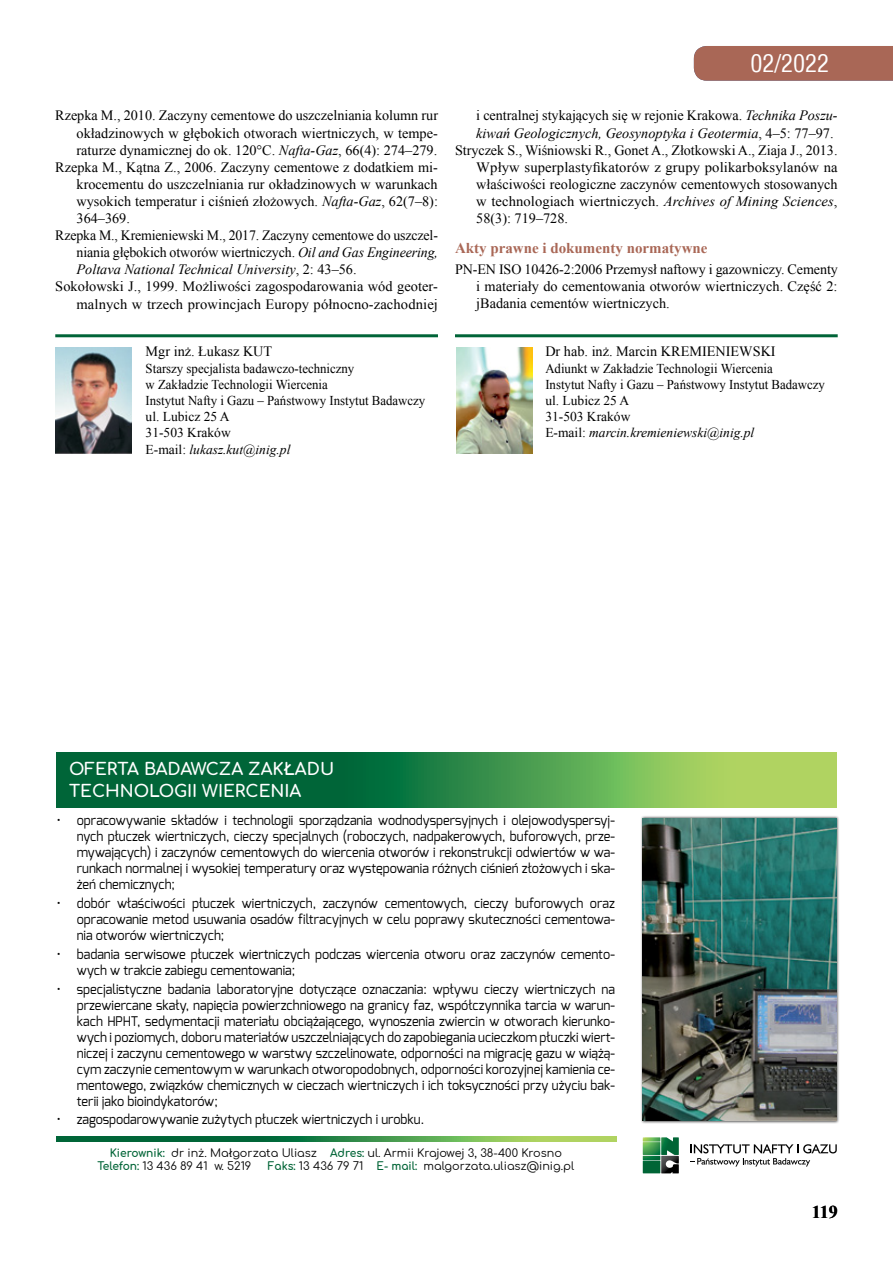
<style>
.page{position:relative;width:893px;height:1263px;background:#fff}
.page>*{position:absolute;margin:0;border:0;box-sizing:border-box;transform-origin:0 0}
.t1{font:24px "Switzerland Condensed";color:#fff}
.t2{font:700 18px "Times New Roman";color:#000}
.t3{font:700 16.8px/21.1px "Comfortaa";color:#fff}
.t4{font:700 15px "Times New Roman";color:#a96756}
.t5{font:14.25px/17.1px "Times New Roman";color:#000;text-align:justify}
.t6{font:italic 14.25px "Times New Roman";color:#000}
.t7{font:13.5px/16.2px "Times New Roman";color:#000;scale:.95 1}
.t8{font:13.35px/16px "Exo";color:#000;text-align:justify;scale:.95 1}
.t9{font:11.25px/13.5px "Comfortaa";color:#000}
.s1{font-style:italic}
.s2{font-style:normal}
.s3{font-weight:700;color:#006436}
</style>
<div class="page">
<div style="left:694px;top:46px;width:199px;height:35px;background:#a96756"></div>
<hr style="left:55px;top:334px;width:383px;height:3px;background:#006438">
<img style="left:55px;top:348px;width:77px;height:106px">
<hr style="left:455px;top:334px;width:383px;height:3px;background:#006438">
<img style="left:456px;top:348px;width:76px;height:105px">
<svg style="left:57px;top:753px;width:780px;height:54px;background:#3e9049"></svg>
<svg style="left:57px;top:1136px;width:559px;height:6px;background:#3f9149"></svg>
<svg style="left:643px;top:1137px;width:36px;height:36px"></svg>
<svg style="left:691px;top:1144px;width:146px;height:22px"></svg>
<div style="left:640px;top:815px;width:200px;height:308px;background:#000;opacity:.75"></div>
<img style="left:643px;top:818px;width:194px;height:303px">
<p class="t5" style="left:55px;top:107px;width:384px">Rzepka M., 2010. Zaczyny cementowe do uszczelniania kolumn rur</p>
<p class="t5" style="left:77px;top:124px;width:363px">okładzinowych w głębokich otworach wiertniczych, w tempe-</p>
<p class="t5" style="left:77px;top:141px;width:362px">raturze dynamicznej do ok. 120°C. <span class="s1">Nafta-Gaz</span>, 66(4): 274–279.</p>
<p class="t5" style="left:55px;top:158px;width:384px">Rzepka M., Kątna Z., 2006. Zaczyny cementowe z dodatkiem mi-</p>
<p class="t5" style="left:77px;top:175px;width:363px">krocementu do uszczelniania rur okładzinowych w warunkach</p>
<p class="t5" style="left:77px;top:192px;width:363px">wysokich temperatur i ciśnień złożowych. <span class="s1">Nafta-Gaz</span>, 62(7–8):</p>
<p class="t5" style="left:77px;top:209px;width:55px">364–369.</p>
<p class="t5" style="left:55px;top:227px;width:384px">Rzepka M., Kremieniewski M., 2017. Zaczyny cementowe do uszczel-</p>
<p class="t5" style="left:77px;top:244px;width:363px">niania głębokich otworów wiertniczych. <span class="s1">Oil and Gas Engineering,</span></p>
<p class="t6" style="left:77px;top:260px;width:282px">Poltava National Technical University<span class="s2">, 2: 43–56.</span></p>
<p class="t5" style="left:55px;top:278px;width:384px">Sokołowski J., 1999. Możliwości zagospodarowania wód geoter-</p>
<p class="t5" style="left:77px;top:295px;width:363px">malnych w trzech prowincjach Europy północno-zachodniej</p>
<p class="t5" style="left:146px;top:343px;width:128px">Mgr inż. Łukasz KUT</p>
<p class="t7" style="left:146px;top:360px;width:296px">Starszy specjalista badawczo-techniczny<br>w Zakładzie Technologii Wiercenia<br>Instytut Nafty i Gazu – Państwowy Instytut Badawczy ul. Lubicz 25 A<br>31-503 Kraków<br>E-mail: <span class="s1">lukasz.kut@inig.pl</span></p>
<h1 class="t1" style="left:750px;top:48px;width:80px">02/2022</h1>
<p class="t5" style="left:476px;top:107px;width:363px">i centralnej stykających się w rejonie Krakowa. <span class="s1">Technika Poszu-</span></p>
<p class="t6" style="left:476px;top:123px;width:359px">kiwań Geologicznych, Geosynoptyka i Geotermia<span class="s2">, 4–5: 77–97.</span></p>
<p class="t5" style="left:455px;top:141px;width:384px">Stryczek S., Wiśniowski R., Gonet A., Złotkowski A., Ziaja J., 2013.</p>
<p class="t5" style="left:476px;top:158px;width:363px">Wpływ superplastyfikatorów z grupy polikarboksylanów na</p>
<p class="t5" style="left:476px;top:175px;width:363px">właściwości reologiczne zaczynów cementowych stosowanych</p>
<p class="t5" style="left:476px;top:192px;width:363px">w technologiach wiertniczych. <span class="s1">Archives of Mining Sciences</span>,</p>
<p class="t5" style="left:476px;top:210px;width:93px">58(3): 719–728.</p>
<p class="t4" style="left:455px;top:237px;width:254px">Akty prawne i dokumenty normatywne</p>
<p class="t5" style="left:476px;top:261px;width:363px;text-indent:-21px">PN-EN ISO 10426-2:2006 Przemysł naftowy i gazowniczy. Cementy i materiały do cementowania otworów wiertniczych. Część 2: jBadania cementów wiertniczych.</p>
<p class="t5" style="left:545px;top:343px;width:232px">Dr hab. inż. Marcin KREMIENIEWSKI</p>
<p class="t7" style="left:545px;top:360px;width:296px">Adiunkt w Zakładzie Technologii Wiercenia<br>Instytut Nafty i Gazu – Państwowy Instytut Badawczy ul. Lubicz 25 A<br>31-503 Kraków<br>E-mail: <span class="s1">marcin.kremieniewski@inig.pl</span></p>
<p class="t3" style="left:69px;top:757px;width:267px">OFERTA BADAWCZA ZAKŁADU<br>TECHNOLOGII WIERCENIA</p>
<p class="t8" style="left:77px;top:812px;width:568px;text-indent:-20px">• opracowywanie składów i technologii sporządzania wodnodyspersyjnych i olejowodyspersyj&shy;nych płuczek wiertniczych, cieczy specjalnych (roboczych, nadpakerowych, buforowych, prze&shy;mywających) i zaczynów cementowych do wiercenia otworów i rekonstrukcji odwiertów w wa&shy;runkach normalnej i wysokiej temperatury oraz występowania różnych ciśnień złożowych i ska&shy;żeń chemicznych;</p>
<p class="t8" style="left:77px;top:895px;width:568px;text-indent:-20px">• dobór właściwości płuczek wiertniczych, zaczynów cementowych, cieczy buforowych oraz opracowanie metod usuwania osadów filtracyjnych w celu poprawy skuteczności cementowa&shy;nia otworów wiertniczych;</p>
<p class="t8" style="left:77px;top:946px;width:568px;text-indent:-20px">• badania serwisowe płuczek wiertniczych podczas wiercenia otworu oraz zaczynów cemento&shy;wych w trakcie zabiegu cementowania;</p>
<p class="t8" style="left:77px;top:981px;width:568px;text-indent:-20px">• specjalistyczne badania laboratoryjne dotyczące oznaczania: wpływu cieczy wiertniczych na przewiercane skały, napięcia powierzchniowego na granicy faz, współczynnika tarcia w warun&shy;kach HPHT, sedymentacji materiału obciążającego, wynoszenia zwiercin w otworach kierunko&shy;wych i poziomych, doboru materiałów uszczelniających do zapobiegania ucieczkom płuczki wiert&shy;niczej i zaczynu cementowego w warstwy szczelinowate, odporności na migrację gazu w wiążą&shy;cym zaczynie cementowym w warunkach otworopodobnych, odporności korozyjnej kamienia ce&shy;mentowego, związków chemicznych w cieczach wiertniczych i ich toksyczności przy użyciu bak&shy;terii jako bioindykatorów;</p>
<p class="t8" style="left:57px;top:1111px;width:388px">• zagospodarowywanie zużytych płuczek wiertniczych i urobku.</p>
<p class="t9" style="left:97px;top:1145px;width:466px;text-indent:12px"><span class="s3">Kierownik:</span> dr inż. Małgorzata Uliasz <span class="s3">Adres:</span> ul. Armii Krajowej 3, 38-400 Krosno<br><span class="s3">Telefon:</span> 13 436 89 41 w. 5219</p>
<p class="t9" style="left:268px;top:1158px;width:308px"><span class="s3">Faks:</span> 13 436 79 71 <span class="s3">E- mail:</span> malgorzata.uliasz@inig.pl</p>
<h2 class="t2" style="left:812px;top:1199px;width:28px">119</h2>
</div>
